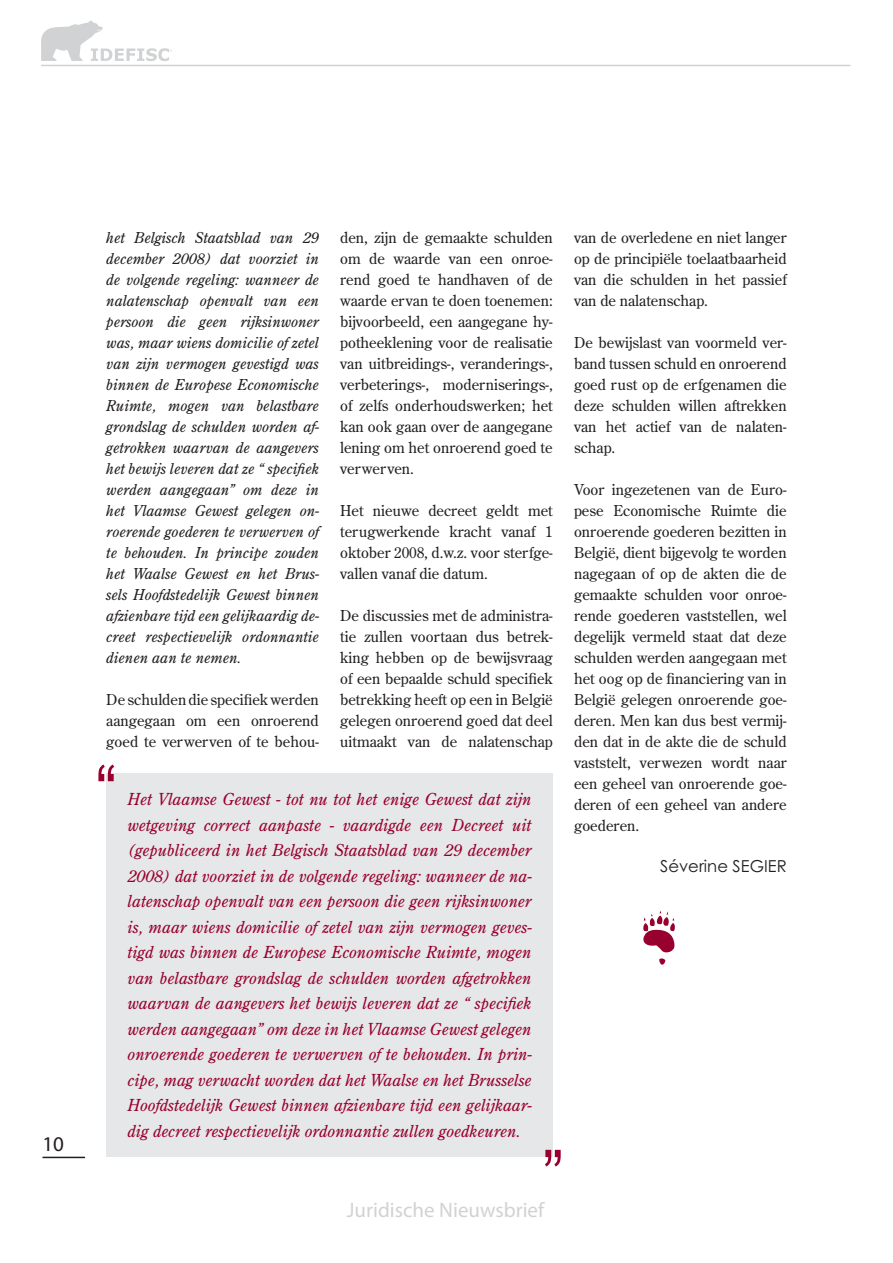
<style>
.page{position:relative;width:893px;height:1263px;background:#fff}
.page>*{position:absolute;margin:0;border:0;box-sizing:border-box;transform-origin:0 0}
.t1{font:21px "Myriad Pro";color:#d1d2d4}
.t2{font:21px "Myriad Pro";color:#231f20}
.t3{font:italic 16.5px/25.5px "Century Old Style Std";color:#98012d;text-align:justify}
.t4{font:16.5px "Century Gothic";color:#231f20}
.t5{font:15px/21px "Century Old Style Std";color:#231f20;text-align:justify}
.t6{font:italic 15px/21px "Century Old Style Std";color:#231f20;text-align:justify}
</style>
<div class="page">
<hr style="left:43px;top:1157px;width:42px;height:1px;background:#231f20">
<hr style="left:41px;top:65px;width:809px;height:1px;background:#d1d2d4">
<svg style="left:41px;top:21px;width:131px;height:40px"></svg>
<svg style="left:643px;top:910px;width:32px;height:42px"></svg>
<svg style="left:659px;top:958px;width:6px;height:7px"></svg>
<div style="left:106px;top:773px;width:447px;height:384px;background:#e6e7e9"></div>
<svg style="left:98px;top:764px;width:16px;height:17px"></svg>
<svg style="left:545px;top:1150px;width:16px;height:16px"></svg>
<h1 class="t2" style="left:43px;top:1131px;width:23px">10</h1>
<p class="t6" style="left:106px;top:227px;width:214px">het Belgisch Staatsblad van 29 december 2008) dat voorziet in de volgende regeling: wanneer de nalatenschap openvalt van een persoon die geen rijksinwoner was, maar wiens domicilie of zetel van zijn vermogen gevestigd was binnen de Europese Economische Ruimte, mogen van belastbare grondslag de schulden worden af&shy;getrokken waarvan de aangevers het bewijs leveren dat ze “ specifiek werden aangegaan” om deze in het Vlaamse Gewest gelegen on&shy;roerende goederen te verwerven of te behouden. In principe zouden het Waalse Gewest en het Brus&shy;sels Hoofdstedelijk Gewest binnen afzienbare tijd een gelijkaardig de&shy;creet respectievelijk ordonnantie dienen aan te nemen.</p>
<p class="t5" style="left:106px;top:689px;width:214px">De schulden die specifiek werden aangegaan om een onroerend goed te verwerven of te behou-</p>
<p class="t5" style="left:340px;top:227px;width:214px">den, zijn de gemaakte schulden om de waarde van een onroe&shy;rend goed te handhaven of de waarde ervan te doen toenemen: bijvoorbeeld, een aangegane hy&shy;potheeklening voor de realisatie van uitbreidings-, veranderings-, verbeterings-, moderniserings-, of zelfs onderhoudswerken; het kan ook gaan over de aangegane lening om het onroerend goed te verwerven.</p>
<p class="t5" style="left:340px;top:500px;width:214px">Het nieuwe decreet geldt met terugwerkende kracht vanaf 1 oktober 2008, d.w.z. voor sterfge&shy;vallen vanaf die datum.</p>
<p class="t5" style="left:340px;top:605px;width:214px">De discussies met de administra&shy;tie zullen voortaan dus betrek&shy;king hebben op de bewijsvraag of een bepaalde schuld specifiek betrekking heeft op een in België gelegen onroerend goed dat deel uitmaakt van de nalatenschap</p>
<p class="t3" style="left:128px;top:786px;width:406px">Het Vlaamse Gewest - tot nu tot het enige Gewest dat zijn wetgeving correct aanpaste - vaardigde een Decreet uit (gepubliceerd in het Belgisch Staatsblad van 29 december 2008) dat voorziet in de volgende regeling: wanneer de na&shy;latenschap openvalt van een persoon die geen rijksinwoner is, maar wiens domicilie of zetel van zijn vermogen geves&shy;tigd was binnen de Europese Economische Ruimte, mogen van belastbare grondslag de schulden worden afgetrokken waarvan de aangevers het bewijs leveren dat ze “ specifiek werden aangegaan” om deze in het Vlaamse Gewest gelegen onroerende goederen te verwerven of te behouden. In prin&shy;cipe, mag verwacht worden dat het Waalse en het Brusselse Hoofdstedelijk Gewest binnen afzienbare tijd een gelijkaar&shy;dig decreet respectievelijk ordonnantie zullen goedkeuren.</p>
<p class="t5" style="left:574px;top:227px;width:214px">van de overledene en niet langer op de principiële toelaatbaarheid van die schulden in het passief van de nalatenschap.</p>
<p class="t5" style="left:574px;top:332px;width:214px">De bewijslast van voormeld ver&shy;band tussen schuld en onroerend goed rust op de erfgenamen die deze schulden willen aftrekken van het actief van de nalaten&shy;schap.</p>
<p class="t5" style="left:574px;top:479px;width:214px">Voor ingezetenen van de Euro&shy;pese Economische Ruimte die onroerende goederen bezitten in België, dient bijgevolg te worden nagegaan of op de akten die de gemaakte schulden voor onroe&shy;rende goederen vaststellen, wel degelijk vermeld staat dat deze schulden werden aangegaan met het oog op de financiering van in België gelegen onroerende goe&shy;deren. Men kan dus best vermij&shy;den dat in de akte die de schuld vaststelt, verwezen wordt naar een geheel van onroerende goe&shy;deren of een geheel van andere goederen.</p>
<p class="t4" style="left:660px;top:856px;width:128px">Séverine SEGIER</p>
<h1 class="t1" style="left:347px;top:1197px;width:199px">Juridische Nieuwsbrief</h1>
</div>
